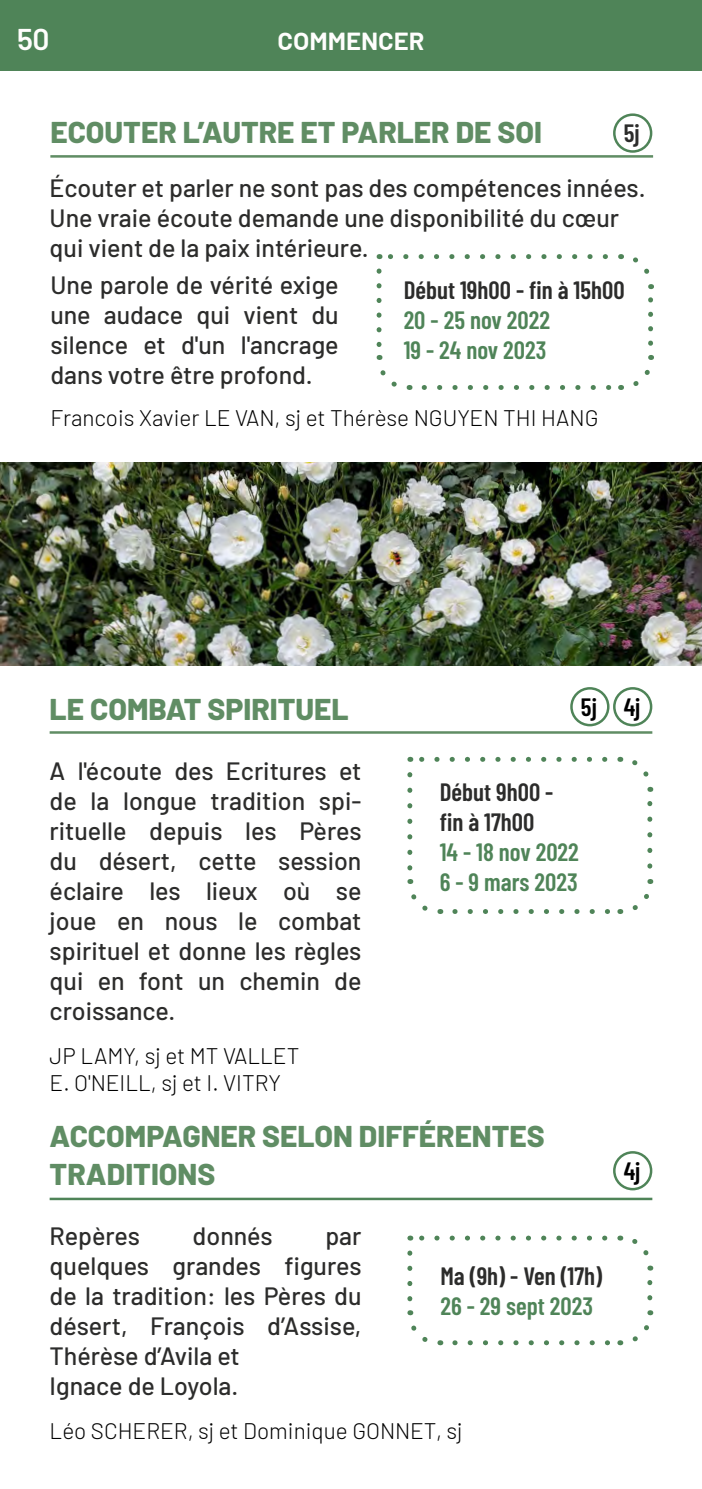
<style>
.page{position:relative;width:702px;height:1489px;background:#fff}
.page>*{position:absolute;margin:0;border:0;box-sizing:border-box;transform-origin:0 0}
.Titre_propostion_V1{font:800 30px "Barlow";color:#608d64}
.Titre_sections{font:600 30px "Barlow";color:#fffefd}
.Description{font:600 30px "Barlow";color:#fffefd}
.Description-2{font:500 25px/30px "Barlow";color:#2c2c2b;text-align:justify}
.Dates{font:600 25px "Barlow Condensed";color:#4f8458}
.Dates-2{font:600 25px "Barlow Condensed";color:#2c2c2b}
.Dates-3{font:600 25px "Barlow Condensed";color:#000}
.Nom_Prénom{font:300 22.5px "Barlow";color:#000}
</style>
<div class="page">
<div style="left:0;top:0;width:702px;height:71px;background:#4f8458"></div>
<img style="left:0;top:462px;width:702px;height:203px">
<hr style="left:50px;top:731px;width:602px;height:2px;background:#608d64">
<svg style="left:407px;top:774px;width:5px;height:97px"></svg>
<svg style="left:455px;top:909px;width:155px;height:5px"></svg>
<svg style="left:647px;top:801px;width:5px;height:65px"></svg>
<svg style="left:419px;top:756px;width:185px;height:5px"></svg>
<svg style="left:411px;top:894px;width:30px;height:20px"></svg>
<svg style="left:632px;top:879px;width:22px;height:31px"></svg>
<svg style="left:619px;top:756px;width:30px;height:21px"></svg>
<hr style="left:50px;top:1197px;width:602px;height:3px;background:#4f8458">
<svg style="left:455px;top:1340px;width:155px;height:5px"></svg>
<svg style="left:419px;top:1235px;width:185px;height:5px"></svg>
<svg style="left:407px;top:1252px;width:5px;height:63px"></svg>
<svg style="left:411px;top:1325px;width:30px;height:21px"></svg>
<svg style="left:632px;top:1310px;width:22px;height:32px"></svg>
<svg style="left:647px;top:1265px;width:5px;height:32px"></svg>
<svg style="left:619px;top:1235px;width:30px;height:21px"></svg>
<hr style="left:50px;top:155px;width:603px;height:3px;background:#608d64">
<div style="left:613px;top:113px;width:39px;height:40px;border:2px solid #4f8458;border-radius:50%"></div>
<svg style="left:424px;top:385px;width:188px;height:5px"></svg>
<svg style="left:388px;top:254px;width:217px;height:5px"></svg>
<svg style="left:376px;top:271px;width:5px;height:89px"></svg>
<svg style="left:380px;top:370px;width:30px;height:20px"></svg>
<svg style="left:633px;top:355px;width:21px;height:31px"></svg>
<svg style="left:648px;top:284px;width:5px;height:59px"></svg>
<svg style="left:620px;top:254px;width:30px;height:20px"></svg>
<div style="left:613px;top:1150px;width:39px;height:40px;border:2px solid #4f8458;border-radius:50%"></div>
<div style="left:570px;top:687px;width:39px;height:39px;border:2px solid #4f8458;border-radius:50%"></div>
<div style="left:613px;top:687px;width:39px;height:39px;border:2px solid #4f8458;border-radius:50%"></div>
<p class="Description" style="left:17px;top:17px;width:34px">50</p>
<p class="Titre_sections" style="left:277px;top:17px;width:148px">commencer</p>
<p class="Titre_propostion_V1" style="left:50px;top:110px;width:493px">ECOUTER L’AUTRE ET PARLER DE SOI</p>
<p class="Dates-2" style="left:623px;top:115px;width:17px">5j</p>
<p class="Description-2" style="left:50px;top:170px;width:597px">Écouter et parler ne sont pas des compétences innées.</p>
<p class="Description-2" style="left:50px;top:200px;width:571px">Une vraie écoute demande une disponibilité du cœur</p>
<p class="Description-2" style="left:50px;top:230px;width:320px">qui vient de la paix intérieure.</p>
<p class="Dates-2" style="left:403px;top:272px;width:222px">Début 19h00 - fin à 15h00</p>
<p class="Dates" style="left:403px;top:302px;width:148px">20 - 25 nov 2022</p>
<p class="Dates" style="left:403px;top:332px;width:144px">19 - 24 nov 2023</p>
<p class="Description-2" style="left:50px;top:268px;width:290px">Une parole de vérité exige une audace qui vient du silence et d'un l'ancrage</p>
<p class="Description-2" style="left:50px;top:358px;width:264px">dans votre être profond.</p>
<p class="Nom_Prénom" style="left:50px;top:402px;width:549px">Francois Xavier LE VAN, sj et Thérèse NGUYEN THI HANG</p>
<p class="Titre_propostion_V1" style="left:50px;top:686px;width:300px">LE COMBAT SPIRITUEL</p>
<p class="Description-2" style="left:50px;top:754px;width:313px">A l'écoute des Ecritures et de la longue tradition spi&shy;rituelle depuis les Pères du désert, cette session éclaire les lieux où se joue en nous le combat spirituel et donne les règles qui en font un chemin de</p>
<p class="Description-2" style="left:50px;top:994px;width:127px">croissance.</p>
<p class="Nom_Prénom" style="left:50px;top:1039px;width:251px">JP LAMY, sj et MT VALLET</p>
<p class="Nom_Prénom" style="left:50px;top:1066px;width:233px">E. O'NEILL, sj et I. VITRY</p>
<p class="Dates-3" style="left:581px;top:688px;width:17px">5j</p>
<p class="Dates-3" style="left:623px;top:688px;width:18px">4j</p>
<p class="Dates-2" style="left:440px;top:773px;width:115px">Début 9h00 -</p>
<p class="Dates-2" style="left:440px;top:803px;width:96px">fin à 17h00</p>
<p class="Dates" style="left:440px;top:833px;width:141px">14 - 18 nov 2022</p>
<p class="Dates" style="left:440px;top:863px;width:139px">6 - 9 mars 2023</p>
<p class="Titre_propostion_V1" style="left:50px;top:1114px;width:496px">ACCOMPAGNER SELON DIFFÉRENTES</p>
<p class="Titre_propostion_V1" style="left:50px;top:1151px;width:167px">TRADITIONS</p>
<p class="Description-2" style="left:50px;top:1218px;width:92px">Repères</p>
<p class="Description-2" style="left:193px;top:1218px;width:82px">donnés</p>
<p class="Description-2" style="left:50px;top:1218px;width:313px;text-indent:276px">par quelques grandes figures de la tradition: les Pères du désert, François d’Assise, Thérèse d’Avila et</p>
<p class="Description-2" style="left:50px;top:1368px;width:190px">Ignace de Loyola.</p>
<p class="Dates-2" style="left:440px;top:1257px;width:163px">Ma (9h) - Ven (17h)</p>
<p class="Dates" style="left:440px;top:1287px;width:154px">26 - 29 sept 2023</p>
<p class="Nom_Prénom" style="left:50px;top:1414px;width:414px">Léo SCHERER, sj et Dominique GONNET, sj</p>
<p class="Dates-3" style="left:623px;top:1152px;width:18px">4j</p>
</div>
